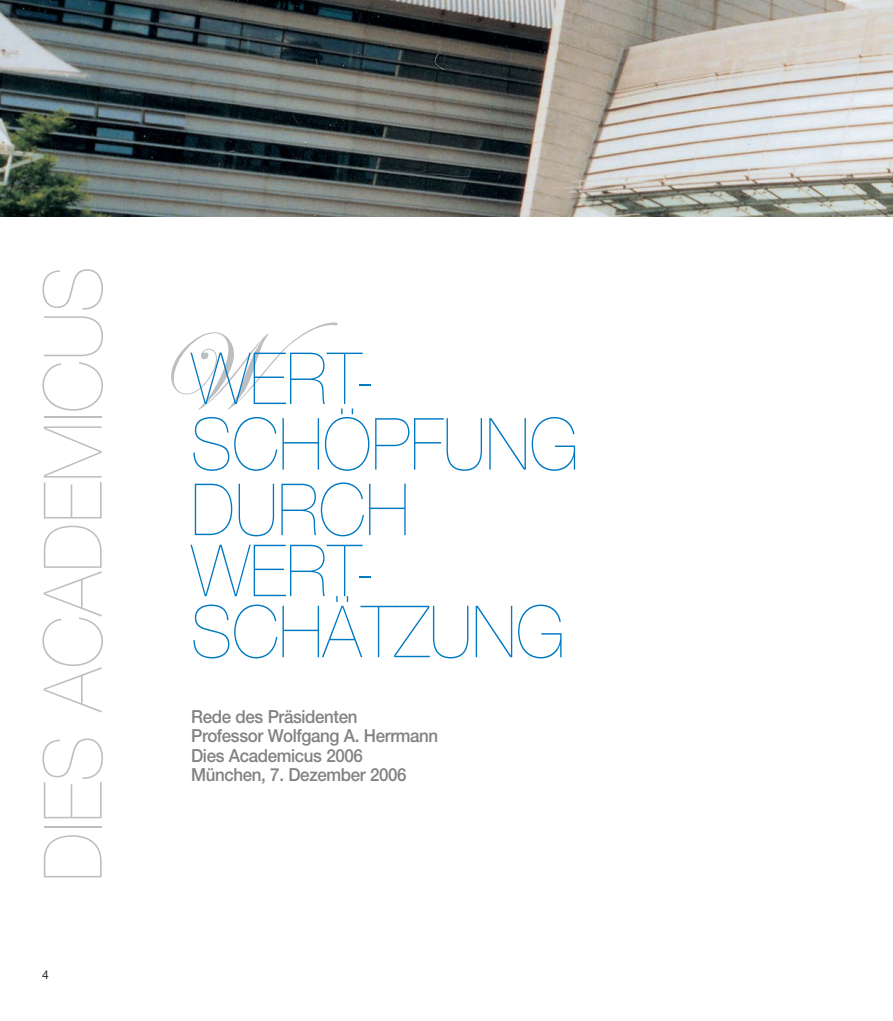
<style>
.page{position:relative;width:893px;height:1021px;background:#fff}
.page>*{position:absolute;margin:0;border:0;box-sizing:border-box;transform-origin:0 0}
.t1{font:200 81px "Helvetica Neue";color:#bcbec0;scale:.94 1}
.t2{font:200 72px/63.3px "Helvetica Neue";color:#0079c2;scale:.94 1}
.t3{font:500 18px/19.5px "Helvetica Neue";letter-spacing:-.02em;color:#808284;scale:.94 1}
.t4{font:12px "Helvetica Neue";color:#231f20}
.s1{font-family:"Edwardian Script ITC";font-weight:400;font-size:108px;color:#bcbec0}
</style>
<div class="page">
<svg style="left:0;top:216px;width:893px;height:1px"></svg>
<img style="left:0;top:0;width:893px;height:216px">
<h1 class="t1" style="left:44px;top:881px;width:656px;rotate:-90deg">DIES ACADEMICUS</h1>
<p class="t4" style="left:42px;top:970px;width:8px">4</p>
<h2 class="t2" style="left:191px;top:353px;width:413px;text-indent:-36px"><span class="s1">W</span>WERT-<br>SCHÖPFUNG<br>DURCH<br>WERT-<br>SCHÄTZUNG</h2>
<p class="t3" style="left:191px;top:708px;width:264px">Rede des Präsidenten<br>Professor Wolfgang A. Herrmann<br>Dies Academicus 2006<br>München, 7. Dezember 2006</p>
</div>
